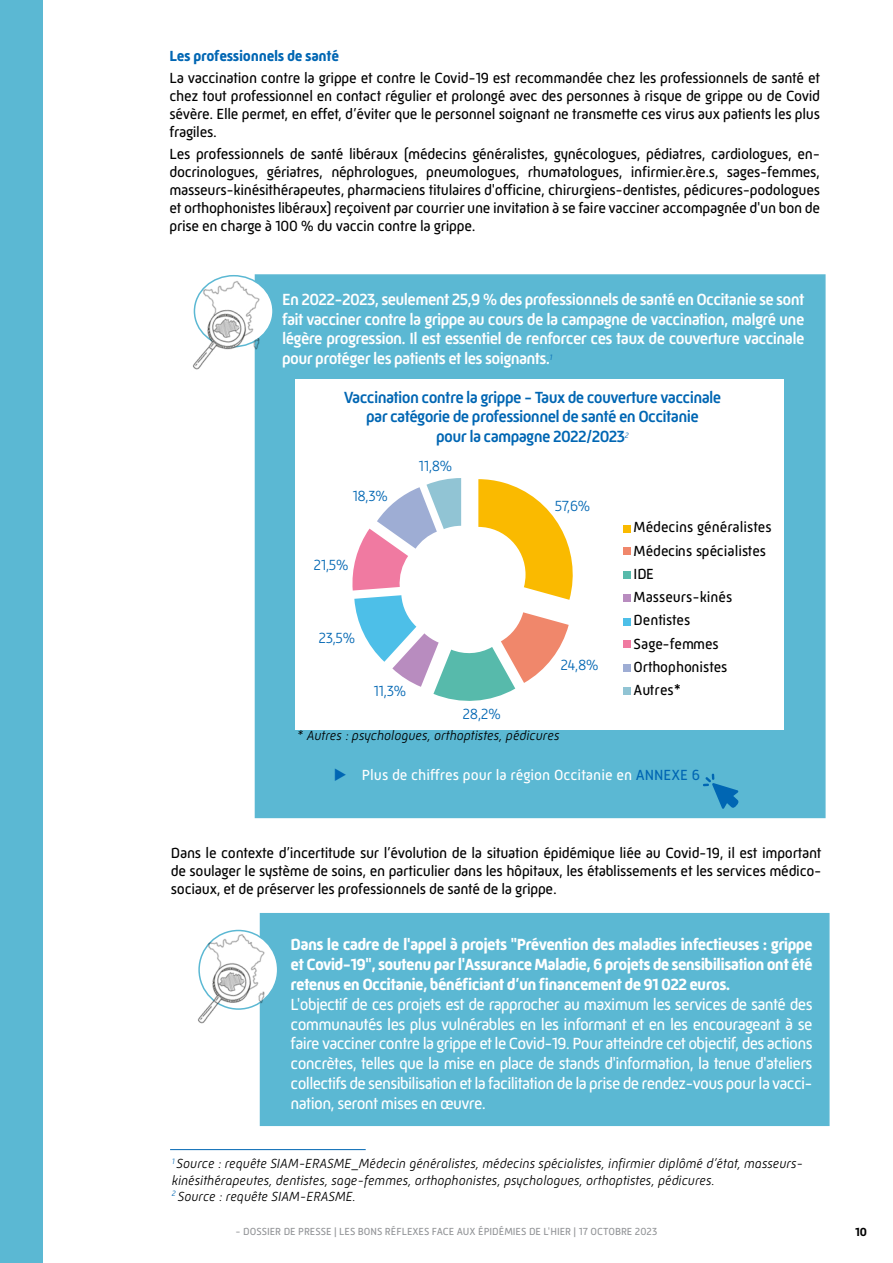
<style>
.page{position:relative;width:893px;height:1263px;background:#fff}
.page>*{position:absolute;margin:0;border:0;box-sizing:border-box;transform-origin:0 0}
.t1{font:16.5px/19.8px "Mic 32 New";letter-spacing:-.04em;color:#fff;text-align:justify}
.t2{font:500 16.5px/19.8px "Mic 32 New";letter-spacing:-.04em;color:#fff;text-align:justify}
.t3{font:700 16.5px/19.8px "Mic 32 New";letter-spacing:-.04em;color:#fff;text-align:justify}
.t4{font:500 16.5px/19.8px "Mic 32 New";letter-spacing:-.04em;color:#0066b3;text-align:center}
.t5{font:15px/18px "Mic 32 New";letter-spacing:-.02em;color:#000;text-align:justify}
.t6{font:15px/23.2px "Mic 32 New";color:#000}
.t7{font:15px "Mic 32 New";color:#fff}
.t8{font:300 15px "Mic 32 New";letter-spacing:-.04em;color:#0066b3}
.t9{font:700 15px "Mic 32 New";letter-spacing:-.02em;color:#0066b3}
.t10{font:italic 300 13.5px/16.2px "Mic 32 New";color:#000}
.t11{font:700 12px "Mic 32 New";color:#000}
.t12{font:10.5px "Mic 32 New";color:#939598}
.s1{color:#0066b3}
</style>
<div class="page">
<div style="left:0;top:0;width:43px;height:1263px;background:#5bb8d3"></div>
<hr style="left:170px;top:1149px;width:196px;height:1px;background:#0066b3">
<div style="left:255px;top:274px;width:571px;height:544px;background:#5bb8d3;border:2px solid #5bb8d3"></div>
<img style="left:193px;top:274px;width:93px;height:101px">
<div style="left:295px;top:379px;width:488px;height:351px;background:#fff"></div>
<div style="left:624px;top:525px;width:7px;height:7px;background:#faba00"></div>
<div style="left:624px;top:547px;width:7px;height:8px;background:#f0876b"></div>
<div style="left:624px;top:571px;width:7px;height:8px;background:#57baab"></div>
<div style="left:624px;top:594px;width:7px;height:7px;background:#b88cbf"></div>
<div style="left:624px;top:618px;width:7px;height:7px;background:#4dbfe8"></div>
<div style="left:624px;top:640px;width:7px;height:8px;background:#f07aa1"></div>
<div style="left:624px;top:664px;width:7px;height:8px;background:#9eadd4"></div>
<div style="left:624px;top:687px;width:7px;height:7px;background:#91c4d4"></div>
<svg style="left:703px;top:774px;width:36px;height:35px"></svg>
<svg style="left:352px;top:478px;width:221px;height:223px"></svg>
<div style="left:260px;top:913px;width:570px;height:213px;background:#5bb8d3"></div>
<img style="left:198px;top:914px;width:93px;height:126px">
<p class="t9" style="left:169px;top:47px;width:171px">Les professionnels de santé</p>
<p class="t5" style="left:169px;top:69px;width:652px">La vaccination contre la grippe et contre le Covid-19 est recommandée chez les professionnels de santé et chez tout professionnel en contact régulier et prolongé avec des personnes à risque de grippe ou de Covid sévère. Elle permet, en effet, d’éviter que le personnel soignant ne transmette ces virus aux patients les plus fragiles.</p>
<p class="t5" style="left:169px;top:145px;width:652px">Les professionnels de santé libéraux (médecins généralistes, gynécologues, pédiatres, cardiologues, en&shy;docrinologues, gériatres, néphrologues, pneumologues, rhumatologues, infirmier.ère.s, sages-femmes, masseurs-kinésithérapeutes, pharmaciens titulaires d'officine, chirurgiens-dentistes, pédicures-podologues et orthophonistes libéraux) reçoivent par courrier une invitation à se faire vacciner accompagnée d'un bon de prise en charge à 100 % du vaccin contre la grippe.</p>
<p class="t2" style="left:282px;top:289px;width:524px">En 2022-2023, seulement 25,9 % des professionnels de santé en Occitanie se sont fait vacciner contre la grippe au cours de la campagne de vaccination, malgré une légère progression. Il est essentiel de renforcer ces taux de couverture vaccinale pour protéger les patients et les soignants.<sup>1</sup></p>
<p class="t4" style="left:344px;top:387px;width:379px">Vaccination contre la grippe - Taux de couverture vaccinale par catégorie de professionnel de santé en Occitanie<br>pour la campagne 2022/2023<sup>2</sup></p>
<p class="t8" style="left:352px;top:487px;width:37px">18,3%</p>
<p class="t8" style="left:313px;top:556px;width:37px">21,5%</p>
<p class="t8" style="left:419px;top:457px;width:35px">11,8%</p>
<p class="t8" style="left:318px;top:630px;width:39px">23,5%</p>
<p class="t8" style="left:374px;top:682px;width:34px">11,3%</p>
<p class="t8" style="left:463px;top:706px;width:40px">28,2%</p>
<p class="t8" style="left:555px;top:497px;width:37px">57,6%</p>
<p class="t8" style="left:560px;top:656px;width:40px">24,8%</p>
<p class="t6" style="left:634px;top:515px;width:140px">Médecins généralistes<br>Médecins spécialistes<br>IDE<br>Masseurs-kinés<br>Dentistes<br>Sage-femmes<br>Orthophonistes<br>Autres*</p>
<p class="t10" style="left:297px;top:727px;width:264px">* Autres : psychologues, orthoptistes, pédicures</p>
<p class="t7" style="left:334px;top:767px;width:368px"><span class="s1">◆</span> Plus de chiffres pour la région Occitanie en <span class="s1">ANNEXE 6</span></p>
<p class="t5" style="left:171px;top:843px;width:652px">Dans le contexte d’incertitude sur l’évolution de la situation épidémique liée au Covid-19, il est important de soulager le système de soins, en particulier dans les hôpitaux, les établissements et les services médico&shy;sociaux, et de préserver les professionnels de santé de la grippe.</p>
<p class="t3" style="left:291px;top:935px;width:523px">Dans le cadre de l'appel à projets "Prévention des maladies infectieuses : grippe et Covid-19", soutenu par l'Assurance Maladie, 6 projets de sensibilisation ont été retenus en Occitanie, bénéficiant d’un financement de 91 022 euros.</p>
<p class="t1" style="left:291px;top:994px;width:523px">L'objectif de ces projets est de rapprocher au maximum les services de santé des communautés les plus vulnérables en les informant et en les encourageant à se faire vacciner contre la grippe et le Covid-19. Pour atteindre cet objectif, des actions concrètes, telles que la mise en place de stands d'information, la tenue d'ateliers collectifs de sensibilisation et la facilitation de la prise de rendez-vous pour la vacci&shy;nation, seront mises en œuvre.</p>
<p class="t10" style="left:172px;top:1156px;width:633px"><sup>1</sup> Source : requête SIAM-ERASME_Médecin généralistes, médecins spécialistes, infirmier diplômé d’état, masseurs&shy;kinésithérapeutes, dentistes, sage-femmes, orthophonistes, psychologues, orthoptistes, pédicures.<br><sup>2</sup> Source : requête SIAM-ERASME.</p>
<p class="t12" style="left:236px;top:1225px;width:423px">- DOSSIER DE PRESSE | LES BONS RÉFLEXES FACE AUX ÉPIDÉMIES DE L'HIER | 17 OCTOBRE 2023</p>
<p class="t11" style="left:855px;top:1225px;width:14px">10</p>
</div>
